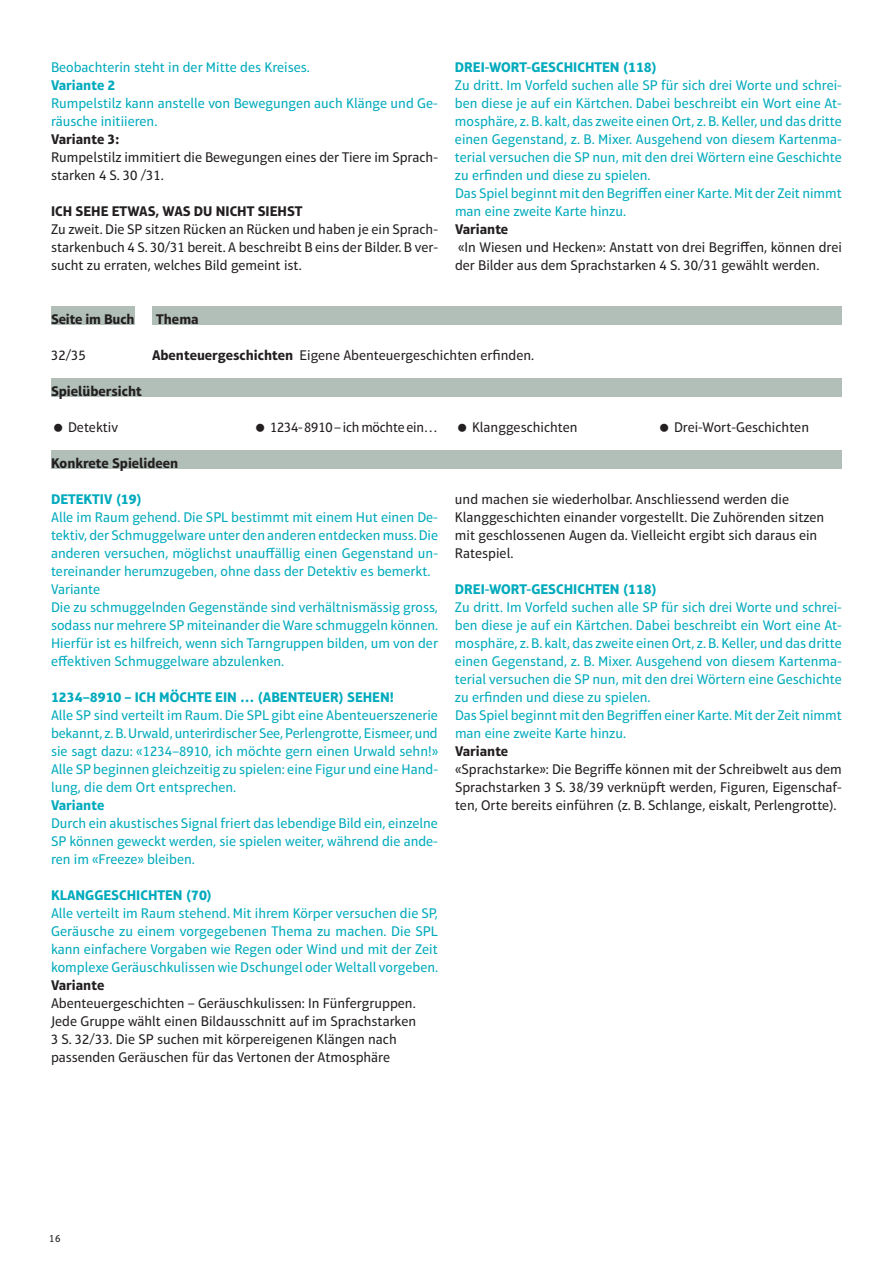
<style>
.page{position:relative;width:893px;height:1263px;background:#fff}
.page>*{position:absolute;margin:0;border:0;box-sizing:border-box;transform-origin:0 0}
.t1{font:14.25px/18px "Aptifer Sans LT Pro";color:#00aabc}
.t2{font:14.25px/18px "Aptifer Sans LT Pro";color:#231f20}
.t3{font:700 14.25px "Aptifer Sans LT Pro";color:#00aabc}
.t4{font:700 14.25px "Aptifer Sans LT Pro";color:#231f20}
.t5{font:10.5px "Aptifer Sans LT Pro";color:#231f20}
.s1{font-weight:700}
</style>
<div class="page">
<div style="left:152px;top:306px;width:690px;height:18px;background:#b1bfb8"></div>
<div style="left:51px;top:306px;width:84px;height:18px;background:#b1bfb8"></div>
<div style="left:51px;top:450px;width:791px;height:18px;background:#b1bfb8"></div>
<div style="left:51px;top:378px;width:791px;height:18px;background:#b1bfb8"></div>
<p class="t1" style="left:51px;top:58px;width:260px">Beobachterin steht in der Mitte des Kreises.</p>
<p class="t3" style="left:51px;top:77px;width:66px">Variante 2</p>
<p class="t1" style="left:51px;top:94px;width:388px">Rumpelstilz kann anstelle von Bewegungen auch Klänge und Ge&shy;räusche initiieren.</p>
<p class="t4" style="left:51px;top:131px;width:70px">Variante 3:</p>
<p class="t2" style="left:51px;top:148px;width:388px">Rumpelstilz immitiert die Bewegungen eines der Tiere im Sprach&shy;starken 4 S. 30 /31.</p>
<p class="t4" style="left:51px;top:203px;width:253px">ICH SEHE ETWAS, WAS DU NICHT SIEHST</p>
<p class="t2" style="left:51px;top:220px;width:388px;text-align:justify">Zu zweit. Die SP sitzen Rücken an Rücken und haben je ein Sprach&shy;starkenbuch 4 S. 30/31 bereit. A beschreibt B eins der Bilder. B ver&shy;sucht zu erraten, welches Bild gemeint ist.</p>
<p class="t4" style="left:51px;top:311px;width:85px">Seite im Buch</p>
<p class="t4" style="left:156px;top:311px;width:44px">Thema</p>
<p class="t3" style="left:455px;top:59px;width:204px">DREI-WORT-GESCHICHTEN (118)</p>
<p class="t1" style="left:455px;top:76px;width:388px">Zu dritt. Im Vorfeld suchen alle SP für sich drei Worte und schrei&shy;ben diese je auf ein Kärtchen. Dabei beschreibt ein Wort eine At&shy;mosphäre, z. B. kalt, das zweite einen Ort, z. B. Keller, und das dritte einen Gegenstand, z. B. Mixer. Ausgehend von diesem Kartenma&shy;terial versuchen die SP nun, mit den drei Wörtern eine Geschichte zu erfinden und diese zu spielen.<br>Das Spiel beginnt mit den Begriffen einer Karte. Mit der Zeit nimmt man eine zweite Karte hinzu.</p>
<p class="t4" style="left:455px;top:221px;width:55px">Variante</p>
<p class="t2" style="left:455px;top:238px;width:388px">«In Wiesen und Hecken»: Anstatt von drei Begriffen, können drei der Bilder aus dem Sprachstarken 4 S. 30/31 gewählt werden.</p>
<p class="t2" style="left:51px;top:346px;width:36px">32/35</p>
<p class="t2" style="left:152px;top:346px;width:384px"><span class="s1">Abenteuergeschichten</span> Eigene Abenteuergeschichten erfinden.</p>
<p class="t4" style="left:51px;top:383px;width:92px">Spielübersicht</p>
<p class="t2" style="left:68px;top:418px;width:52px">Detektiv</p>
<p class="t2" style="left:270px;top:418px;width:170px">1234- 8910 – ich möchte ein…</p>
<p class="t2" style="left:472px;top:418px;width:107px">Klanggeschichten</p>
<p class="t2" style="left:674px;top:418px;width:137px">Drei-Wort-Geschichten</p>
<p class="t4" style="left:51px;top:455px;width:129px">Konkrete Spielideen</p>
<p class="t3" style="left:51px;top:491px;width:92px">DETEKTIV (19)</p>
<p class="t1" style="left:51px;top:508px;width:389px">Alle im Raum gehend. Die SPL bestimmt mit einem Hut einen De&shy;tektiv, der Schmuggelware unter den anderen entdecken muss. Die anderen versuchen, möglichst unauffällig einen Gegenstand un&shy;tereinander herumzugeben, ohne dass der Detektiv es bemerkt.<br>Variante<br>Die zu schmuggelnden Gegenstände sind verhältnismässig gross, sodass nur mehrere SP miteinander die Ware schmuggeln können.<br>Hierfür ist es hilfreich, wenn sich Tarngruppen bilden, um von der effektiven Schmuggelware abzulenken.</p>
<p class="t3" style="left:51px;top:689px;width:344px">1234–8910 – ICH MÖCHTE EIN … (ABENTEUER) SEHEN!</p>
<p class="t1" style="left:51px;top:706px;width:389px;text-align:justify">Alle SP sind verteilt im Raum. Die SPL gibt eine Abenteuerszenerie bekannt, z. B. Urwald, unterirdischer See, Perlengrotte, Eismeer, und sie sagt dazu: «1234–8910, ich möchte gern einen Urwald sehn!» Alle SP beginnen gleichzeitig zu spielen: eine Figur und eine Hand&shy;lung, die dem Ort entsprechen.</p>
<p class="t3" style="left:51px;top:797px;width:55px">Variante</p>
<p class="t1" style="left:51px;top:814px;width:388px;text-align:justify">Durch ein akustisches Signal friert das lebendige Bild ein, einzelne SP können geweckt werden, sie spielen weiter, während die ande&shy;ren im «Freeze» bleiben.</p>
<p class="t3" style="left:51px;top:887px;width:163px">KLANGGESCHICHTEN (70)</p>
<p class="t1" style="left:51px;top:904px;width:389px;text-align:justify">Alle verteilt im Raum stehend. Mit ihrem Körper versuchen die SP, Geräusche zu einem vorgegebenen Thema zu machen. Die SPL kann einfachere Vorgaben wie Regen oder Wind und mit der Zeit komplexe Geräuschkulissen wie Dschungel oder Weltall vorgeben.</p>
<p class="t4" style="left:51px;top:977px;width:55px">Variante</p>
<p class="t2" style="left:51px;top:994px;width:367px">Abenteuergeschichten – Geräuschkulissen: In Fünfergruppen.<br>Jede Gruppe wählt einen Bildausschnitt auf im Sprachstarken 3 S. 32/33. Die SP suchen mit körpereigenen Klängen nach passenden Geräuschen für das Vertonen der Atmosphäre</p>
<p class="t2" style="left:455px;top:490px;width:371px">und machen sie wiederholbar. Anschliessend werden die Klanggeschichten einander vorgestellt. Die Zuhörenden sitzen mit geschlossenen Augen da. Vielleicht ergibt sich daraus ein Ratespiel.</p>
<p class="t3" style="left:455px;top:581px;width:204px">DREI-WORT-GESCHICHTEN (118)</p>
<p class="t1" style="left:455px;top:598px;width:388px">Zu dritt. Im Vorfeld suchen alle SP für sich drei Worte und schrei&shy;ben diese je auf ein Kärtchen. Dabei beschreibt ein Wort eine At&shy;mosphäre, z. B. kalt, das zweite einen Ort, z. B. Keller, und das dritte einen Gegenstand, z. B. Mixer. Ausgehend von diesem Kartenma&shy;terial versuchen die SP nun, mit den drei Wörtern eine Geschichte zu erfinden und diese zu spielen.<br>Das Spiel beginnt mit den Begriffen einer Karte. Mit der Zeit nimmt man eine zweite Karte hinzu.</p>
<p class="t4" style="left:455px;top:743px;width:55px">Variante</p>
<p class="t2" style="left:455px;top:760px;width:388px;text-align:justify">«Sprachstarke»: Die Begriffe können mit der Schreibwelt aus dem Sprachstarken 3 S. 38/39 verknüpft werden, Figuren, Eigenschaf&shy;ten, Orte bereits einführen (z. B. Schlange, eiskalt, Perlengrotte).</p>
<p class="t5" style="left:49px;top:1232px;width:13px">16</p>
</div>
